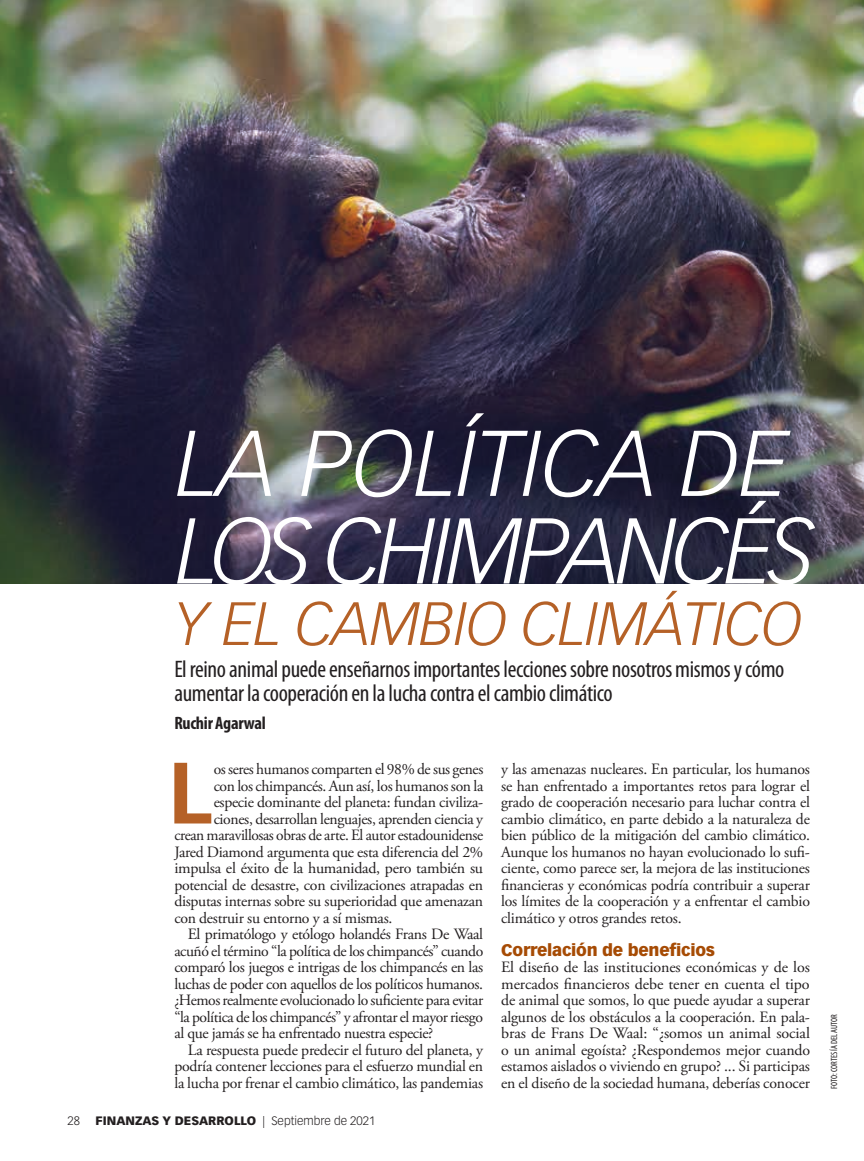
<style>
.page{position:relative;width:864px;height:1161px;background:#fff}
.page>*{position:absolute;margin:0;border:0;box-sizing:border-box;transform-origin:0 0}
.t1{font:italic 300 91.5px/87.6px "Vectora LT Std";letter-spacing:-.055em;color:#fff}
.t2{font:700 85.2px "Vectora LT Std";color:#b56127}
.t3{font:italic 300 60px "Vectora LT Std";letter-spacing:-.015em;color:#b56127}
.t4{font:condensed 24px/24px "Myriad Pro";letter-spacing:-.015em;color:#231f20}
.t5{font:700 condensed 18px "Myriad Pro";letter-spacing:-.015em;color:#231f20}
.t6{font:900 16.5px "Vectora LT Std";letter-spacing:-.015em;color:#a64b04}
.t7{font:15.75px/16.5px "Adobe Garamond Pro";letter-spacing:-.02em;color:#231f20;text-align:justify}
.t8{font:900 12px "Vectora LT Std";color:#231f20}
.t9{font:300 12px "Vectora LT Std";color:#231f20}
.t10{font:condensed 9px "Myriad Pro";letter-spacing:.005em;color:#231f20}
.s1{font-weight:300}
</style>
<div class="page">
<img style="left:0;top:0;width:864px;height:583px">
<h1 class="t1" style="left:176px;top:420px;width:641px">LA POLÍTICA DE<br>LOS CHIMPANCÉS</h1>
<h3 class="t3" style="left:174px;top:588px;width:630px">Y EL CAMBIO CLIMÁTICO</h3>
<h3 class="t4" style="left:174px;top:658px;width:612px">El reino animal puede enseñarnos importantes lecciones sobre nosotros mismos y cómo aumentar la cooperación en la lucha contra el cambio climático</h3>
<p class="t5" style="left:174px;top:713px;width:93px">Ruchir Agarwal</p>
<h2 class="t2" style="left:168px;top:742px;width:46px">L</h2>
<p class="t7" style="left:214px;top:761px;width:271px">os seres humanos comparten el 98% de sus genes</p>
<p class="t7" style="left:214px;top:778px;width:271px">con los chimpancés. Aun así, los humanos son la</p>
<p class="t7" style="left:214px;top:794px;width:271px">especie dominante del planeta: fundan civiliza‑</p>
<p class="t7" style="left:214px;top:811px;width:271px">ciones, desarrollan lenguajes, aprenden ciencia y</p>
<p class="t7" style="left:174px;top:827px;width:310px">crean maravillosas obras de arte. El autor estadounidense</p>
<p class="t7" style="left:174px;top:844px;width:310px">Jared Diamond argumenta que esta diferencia del 2%</p>
<p class="t7" style="left:174px;top:860px;width:310px">impulsa el éxito de la humanidad, pero también su</p>
<p class="t7" style="left:174px;top:877px;width:310px">potencial de desastre, con civilizaciones atrapadas en</p>
<p class="t7" style="left:174px;top:893px;width:310px">disputas internas sobre su superioridad que amenazan</p>
<p class="t7" style="left:174px;top:910px;width:220px">con destruir su entorno y a sí mismas.</p>
<p class="t7" style="left:188px;top:926px;width:297px">El primatólogo y etólogo holandés Frans De Waal</p>
<p class="t7" style="left:174px;top:943px;width:310px">acuñó el término “la política de los chimpancés” cuando</p>
<p class="t7" style="left:174px;top:959px;width:310px">comparó los juegos e intrigas de los chimpancés en las</p>
<p class="t7" style="left:174px;top:976px;width:310px">luchas de poder con aquellos de los políticos humanos.</p>
<p class="t7" style="left:174px;top:992px;width:310px">¿Hemos realmente evolucionado lo suficiente para evitar</p>
<p class="t7" style="left:174px;top:1009px;width:310px">“la política de los chimpancés” y afrontar el mayor riesgo</p>
<p class="t7" style="left:174px;top:1025px;width:261px">al que jamás se ha enfrentado nuestra especie?</p>
<p class="t7" style="left:188px;top:1042px;width:297px">La respuesta puede predecir el futuro del planeta, y</p>
<p class="t7" style="left:174px;top:1058px;width:310px">podría contener lecciones para el esfuerzo mundial en</p>
<p class="t7" style="left:174px;top:1075px;width:310px">la lucha por frenar el cambio climático, las pandemias</p>
<p class="t9" style="left:68px;top:1114px;width:14px">28</p>
<p class="t8" style="left:96px;top:1113px;width:281px">FINANZAS Y DESARROLLO <span class="s1">| Septiembre de 2021</span></p>
<p class="t7" style="left:501px;top:761px;width:310px">y las amenazas nucleares. En particular, los humanos se han enfrentado a importantes retos para lograr el grado de cooperación necesario para luchar contra el cambio climático, en parte debido a la naturaleza de bien público de la mitigación del cambio climático.<br>Aunque los humanos no hayan evolucionado lo sufi‑ ciente, como parece ser, la mejora de las instituciones financieras y económicas podría contribuir a superar los límites de la cooperación y a enfrentar el cambio climático y otros grandes retos.</p>
<p class="t6" style="left:501px;top:939px;width:215px">Correlación de beneficios</p>
<p class="t7" style="left:501px;top:959px;width:311px">El diseño de las instituciones económicas y de los mercados financieros debe tener en cuenta el tipo de animal que somos, lo que puede ayudar a superar algunos de los obstáculos a la cooperación. En pala‑ bras de Frans De Waal: “¿somos un animal social o un animal egoísta? ¿Respondemos mejor cuando estamos aislados o viviendo en grupo? ... Si participas en el diseño de la sociedad humana, deberías conocer</p>
<p class="t10" style="left:829px;top:1089px;width:76px;rotate:-90deg">FOTO: CORTESÍA DEL AUTOR</p>
</div>
